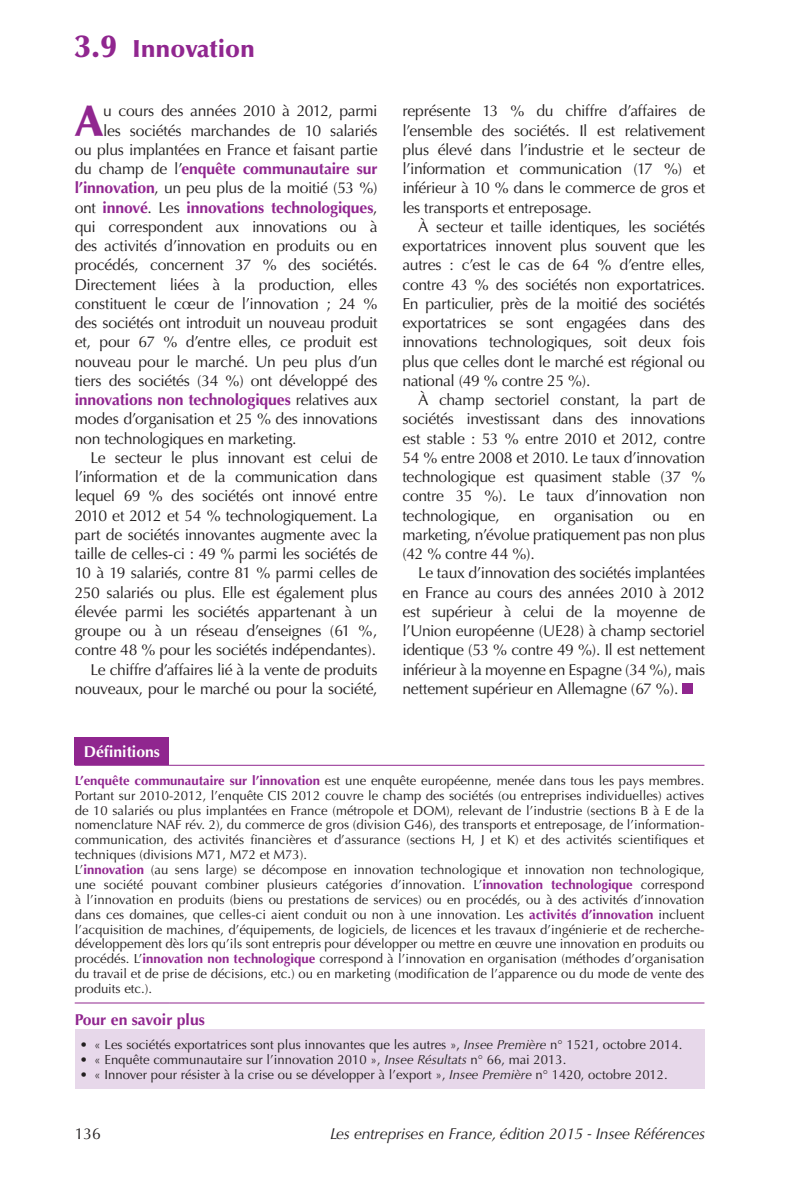
<style>
.page{position:relative;width:794px;height:1191px;background:#fff}
.page>*{position:absolute;margin:0;border:0;box-sizing:border-box;transform-origin:0 0}
.t1{font:900 43.57px "Optima";color:#90268f}
.t2{font:900 24.5px "Optima";color:#90268f}
.t3{font:15.75px/19.2px "Optima";letter-spacing:-.02em;color:#231f20;text-align:justify}
.t4{font:700 15.75px "Optima";letter-spacing:-.005em;color:#90268f}
.t5{font:italic 15.75px "Optima";letter-spacing:-.015em;color:#231f20}
.t6{font:700 15.75px "Optima";color:#fff}
.t7{font:13.12px/14.9px "Optima";color:#231f20}
.s1{font-size:31.5px}
.s2{font-weight:400;color:#231f20}
.s3{font-weight:700;color:#90268f}
.s4{font-style:italic}
</style>
<div class="page">
<div style="left:75px;top:737px;width:94px;height:28px;background:#90268f"></div>
<div style="left:75px;top:1029px;width:629px;height:60px;background:#e7d8ea"></div>
<hr style="left:75px;top:765px;width:94px;height:1px;background:#90268f">
<hr style="left:169px;top:765px;width:535px;height:1px;background:#90268f">
<hr style="left:75px;top:1002px;width:94px;height:1px;background:#90268f">
<hr style="left:169px;top:1002px;width:535px;height:1px;background:#90268f">
<div style="left:682px;top:683px;width:11px;height:11px;background:#90268f"></div>
<h2 class="t2" style="left:75px;top:34px;width:182px"><span class="s1">3.9</span> Innovation</h2>
<h1 class="t1" style="left:75px;top:95px;width:31px">A</h1>
<p class="t3" style="left:103px;top:102px;width:276px">u cours des années 2010 à 2012, parmi</p>
<p class="t3" style="left:103px;top:121px;width:276px">les sociétés marchandes de 10 salariés</p>
<p class="t3" style="left:75px;top:140px;width:304px">ou plus implantées en France et faisant partie</p>
<p class="t4" style="left:75px;top:160px;width:304px"><span class="s2">du champ de l’</span>enquête communautaire sur</p>
<p class="t3" style="left:75px;top:179px;width:304px"><span class="s3">l’innovation</span>, un peu plus de la moitié (53 %)</p>
<p class="t4" style="left:75px;top:198px;width:304px"><span class="s2">ont</span> innové<span class="s2">. Les</span> innovations technologiques<span class="s2">,</span></p>
<p class="t3" style="left:75px;top:217px;width:304px">qui correspondent aux innovations ou à</p>
<p class="t3" style="left:75px;top:236px;width:304px">des activités d’innovation en produits ou en</p>
<p class="t3" style="left:75px;top:256px;width:304px">procédés, concernent 37 % des sociétés.</p>
<p class="t3" style="left:75px;top:275px;width:304px">Directement liées à la production, elles</p>
<p class="t3" style="left:75px;top:294px;width:304px">constituent le cœur de l’innovation ; 24 %</p>
<p class="t3" style="left:75px;top:313px;width:304px">des sociétés ont introduit un nouveau produit</p>
<p class="t3" style="left:75px;top:333px;width:304px">et, pour 67 % d’entre elles, ce produit est</p>
<p class="t3" style="left:75px;top:352px;width:304px">nouveau pour le marché. Un peu plus d’un</p>
<p class="t3" style="left:75px;top:371px;width:304px">tiers des sociétés (34 %) ont développé des</p>
<p class="t4" style="left:75px;top:391px;width:304px">innovations non technologiques <span class="s2">relatives aux</span></p>
<p class="t3" style="left:75px;top:410px;width:304px">modes d’organisation et 25 % des innovations</p>
<p class="t3" style="left:75px;top:429px;width:223px">non technologiques en marketing.</p>
<p class="t3" style="left:90px;top:448px;width:288px">Le secteur le plus innovant est celui de</p>
<p class="t3" style="left:75px;top:467px;width:304px">l’information et de la communication dans</p>
<p class="t3" style="left:75px;top:487px;width:304px">lequel 69 % des sociétés ont innové entre</p>
<p class="t3" style="left:75px;top:506px;width:304px">2010 et 2012 et 54 % technologiquement. La</p>
<p class="t3" style="left:75px;top:525px;width:304px">part de sociétés innovantes augmente avec la</p>
<p class="t3" style="left:75px;top:544px;width:304px">taille de celles-ci : 49 % parmi les sociétés de</p>
<p class="t3" style="left:75px;top:564px;width:304px">10 à 19 salariés, contre 81 % parmi celles de</p>
<p class="t3" style="left:75px;top:583px;width:304px">250 salariés ou plus. Elle est également plus</p>
<p class="t3" style="left:75px;top:602px;width:304px">élevée parmi les sociétés appartenant à un</p>
<p class="t3" style="left:75px;top:621px;width:304px">groupe ou à un réseau d’enseignes (61 %,</p>
<p class="t3" style="left:75px;top:641px;width:303px">contre 48 % pour les sociétés indépendantes).</p>
<p class="t3" style="left:90px;top:660px;width:288px">Le chiffre d’affaires lié à la vente de produits</p>
<p class="t3" style="left:75px;top:679px;width:304px">nouveaux, pour le marché ou pour la société,</p>
<p class="t3" style="left:402px;top:102px;width:304px">représente 13 % du chiffre d’affaires de l’ensemble des sociétés. Il est relativement plus élevé dans l’industrie et le secteur de l’information et communication (17 %) et inférieur à 10 % dans le commerce de gros et les transports et entreposage.</p>
<p class="t3" style="left:402px;top:217px;width:304px;text-indent:16px">À secteur et taille identiques, les sociétés exportatrices innovent plus souvent que les autres : c’est le cas de 64 % d’entre elles, contre 43 % des sociétés non exportatrices.<br>En particulier, près de la moitié des sociétés exportatrices se sont engagées dans des innovations technologiques, soit deux fois plus que celles dont le marché est régional ou national (49 % contre 25 %).</p>
<p class="t3" style="left:402px;top:390px;width:304px;text-indent:16px">À champ sectoriel constant, la part de sociétés investissant dans des innovations est stable : 53 % entre 2010 et 2012, contre 54 % entre 2008 et 2010. Le taux d’innovation technologique est quasiment stable (37 % contre 35 %). Le taux d’innovation non technologique, en organisation ou en marketing, n’évolue pratiquement pas non plus (42 % contre 44 %).</p>
<p class="t3" style="left:402px;top:563px;width:304px;text-indent:16px">Le taux d’innovation des sociétés implantées en France au cours des années 2010 à 2012 est supérieur à celui de la moyenne de l’Union européenne (UE28) à champ sectoriel identique (53 % contre 49 %). Il est nettement inférieur à la moyenne en Espagne (34 %), mais nettement supérieur en Allemagne (67 %).</p>
<p class="t6" style="left:84px;top:742px;width:78px">Définitions</p>
<p class="t7" style="left:75px;top:773px;width:631px"><span class="s3">L’enquête communautaire sur l’innovation</span> est une enquête européenne, menée dans tous les pays membres.<br>Portant sur 2010-2012, l’enquête CIS 2012 couvre le champ des sociétés (ou entreprises individuelles) actives de 10 salariés ou plus implantées en France (métropole et DOM), relevant de l’industrie (sections B à E de la nomenclature NAF rév. 2), du commerce de gros (division G46), des transports et entreposage, de l’information&shy;communication, des activités financières et d’assurance (sections H, J et K) et des activités scientifiques et techniques (divisions M71, M72 et M73).<br>L’<span class="s3">innovation</span> (au sens large) se décompose en innovation technologique et innovation non technologique, une société pouvant combiner plusieurs catégories d’innovation. L’<span class="s3">innovation technologique</span> correspond à l’innovation en produits (biens ou prestations de services) ou en procédés, ou à des activités d’innovation dans ces domaines, que celles-ci aient conduit ou non à une innovation. Les <span class="s3">activités d’innovation</span> incluent l’acquisition de machines, d’équipements, de logiciels, de licences et les travaux d’ingénierie et de recherche&shy;développement dès lors qu’ils sont entrepris pour développer ou mettre en œuvre une innovation en produits ou procédés. L’<span class="s3">innovation non technologique</span> correspond à l’innovation en organisation (méthodes d’organisation du travail et de prise de décisions, etc.) ou en marketing (modification de l’apparence ou du mode de vente des produits etc.).</p>
<p class="t4" style="left:75px;top:1010px;width:132px">Pour en savoir plus</p>
<p class="t7" style="left:80px;top:1037px;width:604px">• « Les sociétés exportatrices sont plus innovantes que les autres », <span class="s4">Insee Première</span> n° 1521, octobre 2014.</p>
<p class="t7" style="left:80px;top:1052px;width:488px">• « Enquête communautaire sur l’innovation 2010 », <span class="s4">Insee Résultats</span> n° 66, mai 2013.</p>
<p class="t7" style="left:80px;top:1067px;width:589px">• « Innover pour résister à la crise ou se développer à l’export », <span class="s4">Insee Première</span> n° 1420, octobre 2012.</p>
<p class="t3" style="left:75px;top:1124px;width:28px">136</p>
<p class="t5" style="left:330px;top:1124px;width:376px">Les entreprises en France, édition 2015 - Insee Références</p>
</div>
